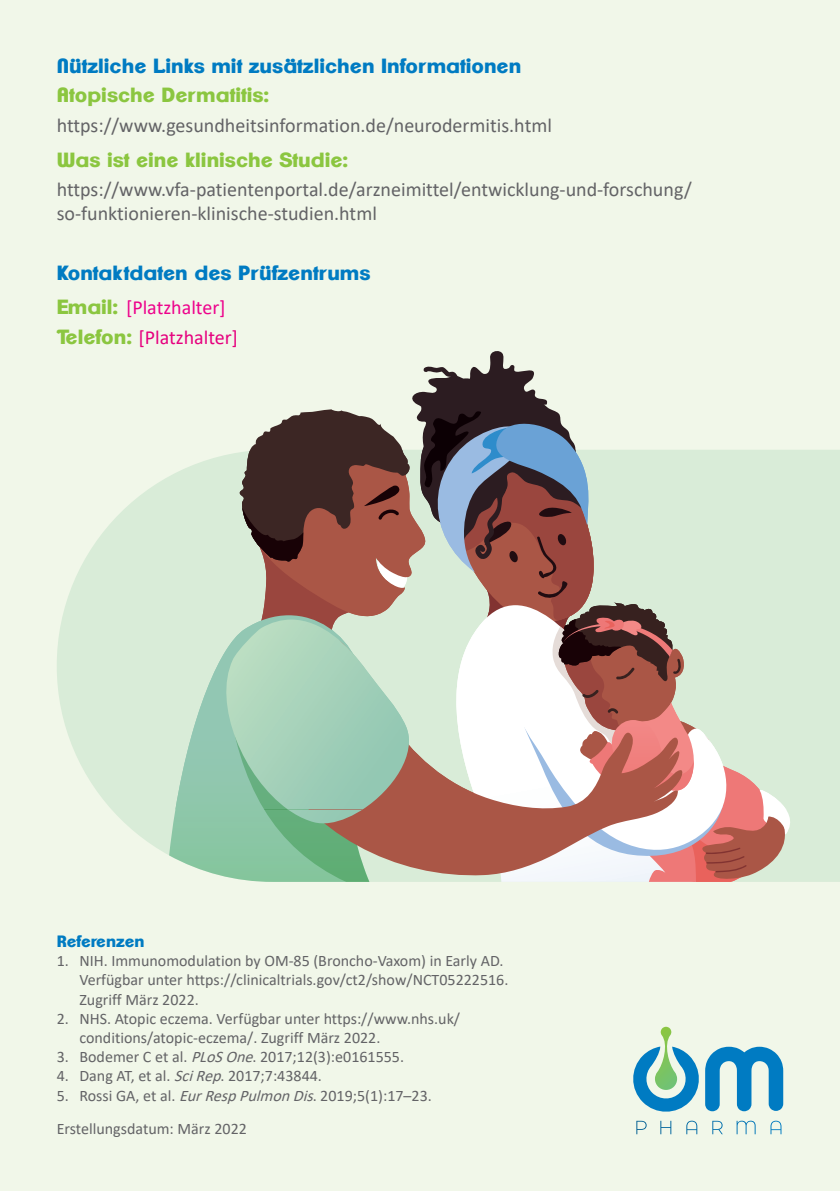
<style>
.page{position:relative;width:840px;height:1191px;background:#fff}
.page>*{position:absolute;margin:0;border:0;box-sizing:border-box;transform-origin:0 0}
.t1{font:20px/24px "Calibri";color:#636366}
.t2{font:800 20px "Clemente P Dao";color:#007bc2}
.t3{font:800 20px "Clemente P Dao";color:#8bc640}
.t4{font:20px "Calibri";color:#e6007e}
.t5{font:20px "Calibri";color:#ed028c}
.t6{font:16px/19.2px "Calibri";color:#636366}
.t7{font:800 16px "Clemente P Dao";color:#007bc2}
.s1{font-family:"Clemente P Dao";font-weight:800;color:#8bc640}
.s2{font-style:italic}
</style>
<div class="page">
<div style="left:0;top:0;width:839px;height:1191px;background:#f1f7e9"></div>
<svg style="left:633px;top:1026px;width:149px;height:86px"></svg>
<svg style="left:636px;top:1120px;width:145px;height:14px"></svg>
<svg style="left:57px;top:450px;width:782px;height:432px;fill:#d9ecd8"></svg>
<svg style="left:169px;top:615px;width:6px;height:267px;background:#d4e9d4"></svg>
<svg style="left:175px;top:351px;width:628px;height:531px;background:#bbb6a9"></svg>
<p class="t2" style="left:57px;top:53px;width:466px">Nützliche Links mit zusätzlichen Informationen</p>
<p class="t3" style="left:57px;top:83px;width:214px">Atopische Dermatitis:</p>
<p class="t1" style="left:57px;top:113px;width:496px">https://www.gesundheitsinformation.de/neurodermitis.html</p>
<p class="t3" style="left:57px;top:147px;width:293px">Was ist eine klinische Studie:</p>
<p class="t1" style="left:57px;top:177px;width:636px">https://www.vfa-patientenportal.de/arzneimittel/entwicklung-und-forschung/ so-funktionieren-klinische-studien.html</p>
<p class="t2" style="left:57px;top:260px;width:315px">Kontaktdaten des Prüfzentrums</p>
<p class="t5" style="left:57px;top:294px;width:170px"><span class="s1">Email:</span> [Platzhalter]</p>
<p class="t4" style="left:57px;top:323px;width:183px"><span class="s1">Telefon:</span> [Platzhalter]</p>
<p class="t7" style="left:57px;top:931px;width:89px">Referenzen</p>
<p class="t6" style="left:79px;top:950px;width:430px;text-indent:-23px">1. NIH. Immunomodulation by OM-85 (Broncho-Vaxom) in Early AD.<br>Verfügbar unter https://clinicaltrials.gov/ct2/show/NCT05222516.<br>Zugriff März 2022.</p>
<p class="t6" style="left:79px;top:1008px;width:382px;text-indent:-23px">2. NHS. Atopic eczema. Verfügbar unter https://www.nhs.uk/ conditions/atopic-eczema/. Zugriff März 2022.</p>
<p class="t6" style="left:57px;top:1046px;width:348px">3. Bodemer C et al. <span class="s2">PLoSOne</span>. 2017;12(3):e0161555.</p>
<p class="t6" style="left:57px;top:1066px;width:266px">4. Dang AT, et al. <span class="s2">SciRep</span>. 2017;7:43844.</p>
<p class="t6" style="left:57px;top:1085px;width:376px">5. Rossi GA, et al. <span class="s2">EurRespPulmonDis</span>. 2019;5(1):17–23.</p>
<p class="t6" style="left:57px;top:1119px;width:191px">Erstellungsdatum: März 2022</p>
</div>
